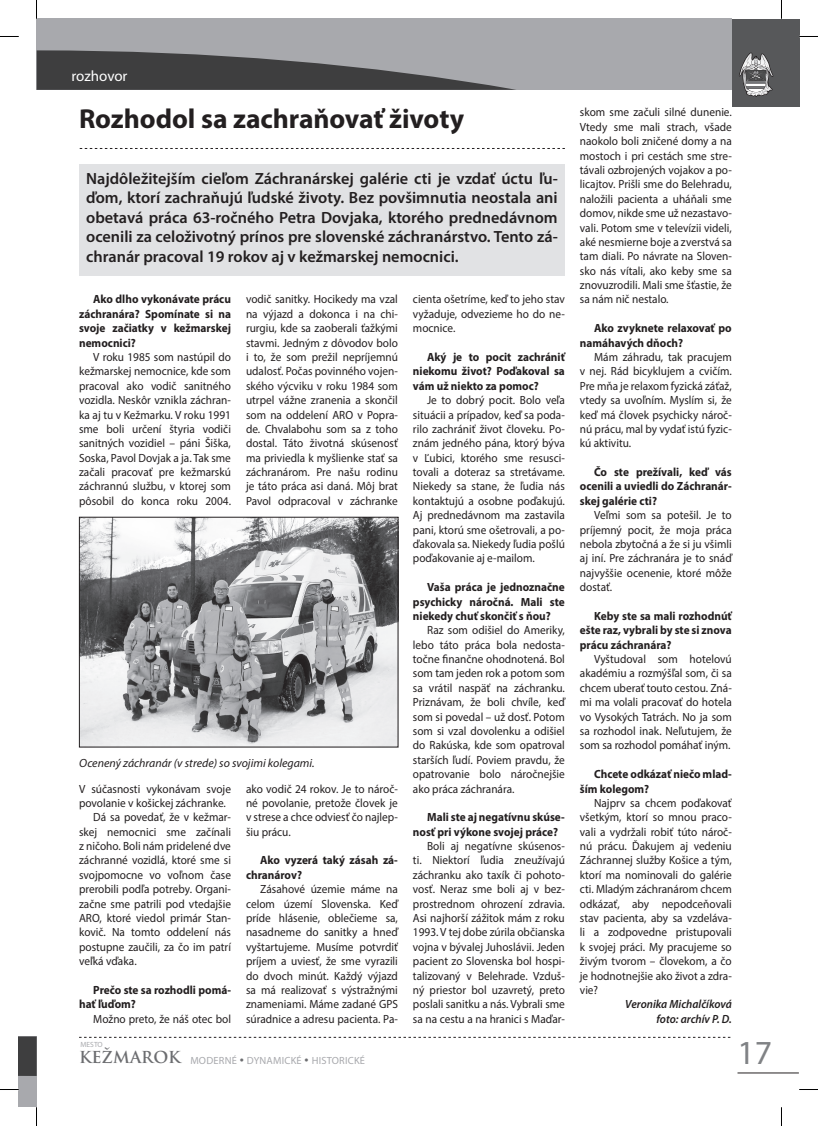
<style>
.page{position:relative;width:818px;height:1126px;background:#fff}
.page>*{position:absolute;margin:0;border:0;box-sizing:border-box;transform-origin:0 0}
.t1{font:33.75px "Myriad Pro";color:#808285}
.t2{font:700 27.5px "Myriad Pro";letter-spacing:-.005em;color:#231f20}
.t3{font:600 16.25px/19.5px "Myriad Pro";color:#231f20;text-align:justify}
.t4{font:700 16.12px "Trajan Pro";color:#6c6d70}
.t5{font:15px "Myriad Pro";letter-spacing:-.005em;color:#fff}
.t6{font:11.88px/14.4px "Myriad Pro";color:#231f20;text-align:justify;scale:.95 1}
.t7{font:700 11.88px/14.4px "Myriad Pro";color:#231f20;text-align:justify;scale:.95 1}
.t8{font:italic 11.88px "Myriad Pro";color:#231f20}
.t9{font:italic 600 11.88px/14.4px "Myriad Pro";color:#231f20;text-align:right;scale:.95 1}
.t10{font:10.38px "Myriad Pro";letter-spacing:.02em;color:#a8a9ad}
.t11{font:7.5px "Myriad Pro";color:#a8a9ad}
.s1{color:#6c6d70}
</style>
<div class="page">
<div style="left:37px;top:19px;width:694px;height:71px;background:#a8a9ad"></div>
<svg style="left:37px;top:50px;width:479px;height:40px"></svg>
<div style="left:731px;top:19px;width:67px;height:87px;background:#57585a"></div>
<svg style="left:739px;top:53px;width:33px;height:43px"></svg>
<svg style="left:79px;top:1036px;width:651px;height:1px"></svg>
<hr style="left:737px;top:1072px;width:61px;height:1px;background:#231f20">
<div style="left:19px;top:1036px;width:18px;height:71px;background:#a8a9ad"></div>
<svg style="left:19px;top:1036px;width:18px;height:39px"></svg>
<img style="left:81px;top:519px;width:315px;height:226px">
<div style="left:79px;top:517px;width:319px;height:230px;border:1px solid #231f20"></div>
<svg style="left:80px;top:148px;width:484px;height:1px"></svg>
<div style="left:79px;top:164px;width:485px;height:112px;background:#e1e2e4"></div>
<svg style="left:0;top:36px;width:19px;height:1px"></svg>
<svg style="left:798px;top:36px;width:19px;height:1px"></svg>
<svg style="left:0;top:1088px;width:19px;height:2px"></svg>
<svg style="left:799px;top:1089px;width:18px;height:1px"></svg>
<svg style="left:36px;top:0;width:1px;height:19px"></svg>
<svg style="left:36px;top:1107px;width:1px;height:18px"></svg>
<p class="t5" style="left:71px;top:66px;width:57px">rozhovor</p>
<h2 class="t2" style="left:79px;top:101px;width:386px">Rozhodol sa zachraňovať životy</h2>
<p class="t3" style="left:86px;top:168px;width:473px">Najdôležitejším cieľom Záchranárskej galérie cti je vzdať úctu ľu&shy;ďom, ktorí zachraňujú ľudské životy. Bez povšimnutia neostala ani obetavá práca 63-ročného Petra Dovjaka, ktorého prednedávnom ocenili za celoživotný prínos pre slovenské záchranárstvo. Tento zá&shy;chranár pracoval 19 rokov aj v kežmarskej nemocnici.</p>
<p class="t7" style="left:79px;top:292px;width:161px;text-indent:14px">Ako dlho vykonávate prácu záchranára? Spomínate si na svoje začiatky v kežmarskej nemocnici?</p>
<p class="t6" style="left:79px;top:349px;width:161px;text-indent:14px">V roku 1985 som nastúpil do kežmarskej nemocnice, kde som pracoval ako vodič sanitného vozidla. Neskôr vznikla záchran&shy;ka aj tu v Kežmarku. V roku 1991 sme boli určení štyria vodiči sanitných vozidiel – páni Šiška, Soska, Pavol Dovjak a ja. Tak sme začali pracovať pre kežmarskú záchrannú službu, v ktorej som pôsobil do konca roku 2004.</p>
<p class="t6" style="left:246px;top:292px;width:161px">vodič sanitky. Hocikedy ma vzal na výjazd a dokonca i na chi&shy;rurgiu, kde sa zaoberali ťažkými stavmi. Jedným z dôvodov bolo i to, že som prežil nepríjemnú udalosť. Počas povinného vojen&shy;ského výcviku v roku 1984 som utrpel vážne zranenia a skončil som na oddelení ARO v Popra&shy;de. Chvalabohu som sa z toho dostal. Táto životná skúsenosť ma priviedla k myšlienke stať sa záchranárom. Pre našu rodinu je táto práca asi daná. Môj brat Pavol odpracoval v záchranke</p>
<p class="t8" style="left:79px;top:755px;width:237px">Ocenený záchranár (v strede) so svojimi kolegami.</p>
<p class="t6" style="left:79px;top:781px;width:161px">V súčasnosti vykonávam svoje</p>
<p class="t6" style="left:79px;top:795px;width:156px">povolanie v košickej záchranke.</p>
<p class="t6" style="left:93px;top:809px;width:146px">Dá sa povedať, že v kežmar-</p>
<p class="t6" style="left:79px;top:824px;width:161px">skej nemocnici sme začínali</p>
<p class="t6" style="left:79px;top:838px;width:161px">z ničoho. Boli nám pridelené dve</p>
<p class="t6" style="left:79px;top:853px;width:161px">záchranné vozidlá, ktoré sme si</p>
<p class="t6" style="left:79px;top:867px;width:161px">svojpomocne vo voľnom čase</p>
<p class="t6" style="left:79px;top:881px;width:161px">prerobili podľa potreby. Organi-</p>
<p class="t6" style="left:79px;top:896px;width:161px">začne sme patrili pod vtedajšie</p>
<p class="t6" style="left:79px;top:910px;width:161px">ARO, ktoré viedol primár Stan-</p>
<p class="t6" style="left:79px;top:924px;width:161px">kovič. Na tomto oddelení nás</p>
<p class="t6" style="left:79px;top:939px;width:161px">postupne zaučili, za čo im patrí</p>
<p class="t6" style="left:79px;top:953px;width:62px">veľká vďaka.</p>
<p class="t7" style="left:79px;top:982px;width:161px;text-indent:14px">Prečo ste sa rozhodli pomá&shy;hať ľuďom?</p>
<p class="t6" style="left:93px;top:1011px;width:146px">Možno preto, že náš otec bol</p>
<p class="t6" style="left:246px;top:781px;width:161px">ako vodič 24 rokov. Je to nároč&shy;né povolanie, pretože človek je v strese a chce odviesť čo najlep&shy;šiu prácu.</p>
<p class="t7" style="left:246px;top:852px;width:161px;text-indent:14px">Ako vyzerá taký zásah zá&shy;chranárov?</p>
<p class="t6" style="left:246px;top:881px;width:161px;text-indent:14px">Zásahové územie máme na celom území Slovenska. Keď príde hlásenie, oblečieme sa, nasadneme do sanitky a hneď vyštartujeme. Musíme potvrdiť príjem a uviesť, že sme vyrazili do dvoch minút. Každý výjazd sa má realizovať s výstražnými znameniami. Máme zadané GPS súradnice a adresu pacienta. Pa-</p>
<p class="t11" style="left:80px;top:1039px;width:24px">MESTO</p>
<h3 class="t4" style="left:79px;top:1047px;width:103px">KEŽMAROK</h3>
<p class="t10" style="left:190px;top:1053px;width:176px">MODERNÉ <span class="s1">•</span> DYNAMICKÉ <span class="s1">•</span> HISTORICKÉ</p>
<p class="t6" style="left:412px;top:292px;width:161px">cienta ošetríme, keď to jeho stav vyžaduje, odvezieme ho do ne&shy;mocnice.</p>
<p class="t7" style="left:412px;top:349px;width:161px;text-indent:14px">Aký je to pocit zachrániť niekomu život? Poďakoval sa vám už niekto za pomoc?</p>
<p class="t6" style="left:412px;top:393px;width:161px;text-indent:14px">Je to dobrý pocit. Bolo veľa situácii a prípadov, keď sa poda&shy;rilo zachrániť život človeku. Po&shy;znám jedného pána, ktorý býva v Ľubici, ktorého sme resusci&shy;tovali a doteraz sa stretávame.<br>Niekedy sa stane, že ľudia nás kontaktujú a osobne poďakujú.<br>Aj prednedávnom ma zastavila pani, ktorú sme ošetrovali, a po&shy;ďakovala sa. Niekedy ľudia pošlú poďakovanie aj e-‑mailom.</p>
<p class="t7" style="left:412px;top:579px;width:161px;text-indent:14px">Vaša práca je jednoznačne psychicky náročná. Mali ste niekedy chuť skončiť s ňou?</p>
<p class="t6" style="left:412px;top:623px;width:161px;text-indent:14px">Raz som odišiel do Ameriky, lebo táto práca bola nedosta&shy;točne finančne ohodnotená. Bol som tam jeden rok a potom som sa vrátil naspäť na záchranku.<br>Priznávam, že boli chvíle, keď som si povedal – už dosť. Potom som si vzal dovolenku a odišiel do Rakúska, kde som opatroval starších ľudí. Poviem pravdu, že opatrovanie bolo náročnejšie ako práca záchranára.</p>
<p class="t7" style="left:412px;top:809px;width:161px;text-indent:14px">Mali ste aj negatívnu skúse&shy;nosť pri výkone svojej práce?</p>
<p class="t6" style="left:412px;top:838px;width:161px;text-indent:14px">Boli aj negatívne skúsenos&shy;ti. Niektorí ľudia zneužívajú záchranku ako taxík či pohoto&shy;vosť. Neraz sme boli aj v bez&shy;prostrednom ohrození zdravia.<br>Asi najhorší zážitok mám z roku 1993. V tej dobe zúrila občianska vojna v bývalej Juhoslávii. Jeden pacient zo Slovenska bol hospi&shy;talizovaný v Belehrade. Vzduš&shy;ný priestor bol uzavretý, preto poslali sanitku a nás. Vybrali sme sa na cestu a na hranici s Maďar-</p>
<p class="t6" style="left:579px;top:105px;width:161px">skom sme začuli silné dunenie.<br>Vtedy sme mali strach, všade naokolo boli zničené domy a na mostoch i pri cestách sme stre&shy;távali ozbrojených vojakov a po&shy;licajtov. Prišli sme do Belehradu, naložili pacienta a uháňali sme domov, nikde sme už nezastavo&shy;vali. Potom sme v televízii videli, aké nesmierne boje a zverstvá sa tam diali. Po návrate na Sloven&shy;sko nás vítali, ako keby sme sa znovuzrodili. Mali sme šťastie, že sa nám nič nestalo.</p>
<p class="t7" style="left:579px;top:320px;width:161px;text-indent:14px">Ako zvyknete relaxovať po namáhavých dňoch?</p>
<p class="t6" style="left:579px;top:349px;width:161px;text-indent:14px">Mám záhradu, tak pracujem v nej. Rád bicyklujem a cvičím.<br>Pre mňa je relaxom fyzická záťaž, vtedy sa uvoľním. Myslím si, že keď má človek psychicky nároč&shy;nú prácu, mal by vydať istú fyzic&shy;kú aktivitu.</p>
<p class="t7" style="left:579px;top:464px;width:161px;text-indent:14px">Čo ste prežívali, keď vás ocenili a uviedli do Záchranár&shy;skej galérie cti?</p>
<p class="t6" style="left:579px;top:508px;width:161px;text-indent:14px">Veľmi som sa potešil. Je to príjemný pocit, že moja práca nebola zbytočná a že si ju všimli aj iní. Pre záchranára je to snáď najvyššie ocenenie, ktoré môže dostať.</p>
<p class="t7" style="left:579px;top:608px;width:161px;text-indent:14px">Keby ste sa mali rozhodnúť ešte raz, vybrali by ste si znova prácu záchranára?</p>
<p class="t6" style="left:579px;top:651px;width:161px;text-indent:14px">Vyštudoval som hotelovú akadémiu a rozmýšľal som, či sa chcem uberať touto cestou. Zná&shy;mi ma volali pracovať do hotela vo Vysokých Tatrách. No ja som sa rozhodol inak. Neľutujem, že som sa rozhodol pomáhať iným.</p>
<p class="t7" style="left:579px;top:766px;width:161px;text-indent:14px">Chcete odkázať niečo mlad&shy;ším kolegom?</p>
<p class="t6" style="left:579px;top:795px;width:161px;text-indent:14px">Najprv sa chcem poďakovať všetkým, ktorí so mnou praco&shy;vali a vydržali robiť túto nároč&shy;nú prácu. Ďakujem aj vedeniu Záchrannej služby Košice a tým, ktorí ma nominovali do galérie cti. Mladým záchranárom chcem odkázať, aby nepodceňovali stav pacienta, aby sa vzdeláva&shy;li a zodpovedne pristupovali k svojej práci. My pracujeme so živým tvorom – človekom, a čo je hodnotnejšie ako život a zdra&shy;vie?</p>
<p class="t9" style="left:625px;top:997px;width:113px">Veronika Michalčíková foto: archív P. D.</p>
<h1 class="t1" style="left:737px;top:1031px;width:36px">17</h1>
</div>
